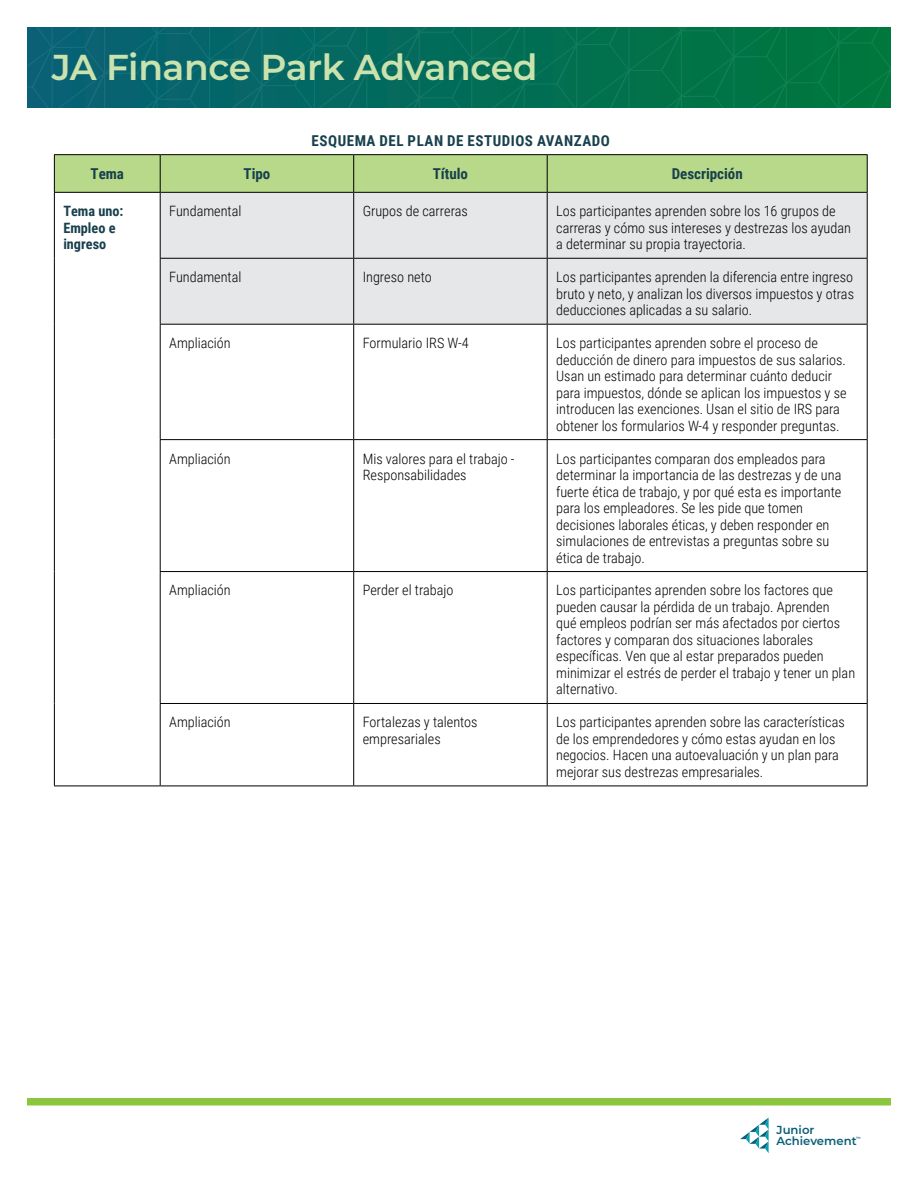
<style>
.page{position:relative;width:918px;height:1188px;background:#fff}
.page>*{position:absolute;margin:0;border:0;box-sizing:border-box;transform-origin:0 0}
.H2_smaller{font:600 36px "Montserrat";letter-spacing:-.01em;color:#cae2ad}
.table_title{font:700 15px "Roboto Condensed";letter-spacing:.035em;color:#18404d}
.table_col_head{font:700 15px "Roboto Condensed";color:#18404d}
.table_body{font:300 14.25px/16.5px "Roboto Condensed";color:#000}
.table_col_head_fl_left{font:700 14.25px/16.5px "Roboto Condensed";color:#18404d}
.t1{font:600 11.7px/11.7px "Montserrat";color:#085f77}
.t2{font:600 4.5px "Montserrat";color:#085f77}
</style>
<div class="page">
<svg style="left:740px;top:1118px;width:29px;height:35px"></svg>
<svg style="left:27px;top:27px;width:864px;height:81px;background:#046d59"></svg>
<div style="left:27px;top:1098px;width:864px;height:8px;background:#8cc63e"></div>
<div style="left:55px;top:155px;width:812px;height:37px;background:#b8d989"></div>
<div style="left:161px;top:193px;width:706px;height:131px;background:#e5e7e8"></div>
<hr style="left:160px;top:258px;width:194px;height:1px;background:#000">
<hr style="left:160px;top:324px;width:194px;height:1px;background:#000">
<hr style="left:160px;top:439px;width:194px;height:1px;background:#000">
<hr style="left:160px;top:571px;width:194px;height:1px;background:#000">
<hr style="left:160px;top:703px;width:194px;height:1px;background:#000">
<hr style="left:54px;top:193px;width:1px;height:65px;background:#000">
<hr style="left:160px;top:193px;width:1px;height:65px;background:#000">
<hr style="left:54px;top:258px;width:1px;height:66px;background:#000">
<hr style="left:160px;top:259px;width:1px;height:65px;background:#000">
<hr style="left:54px;top:324px;width:1px;height:116px;background:#000">
<hr style="left:160px;top:325px;width:1px;height:114px;background:#000">
<hr style="left:54px;top:440px;width:1px;height:132px;background:#000">
<hr style="left:160px;top:440px;width:1px;height:131px;background:#000">
<hr style="left:54px;top:572px;width:1px;height:131px;background:#000">
<hr style="left:160px;top:572px;width:1px;height:131px;background:#000">
<hr style="left:54px;top:703px;width:1px;height:83px;background:#000">
<hr style="left:160px;top:704px;width:1px;height:82px;background:#000">
<hr style="left:353px;top:193px;width:1px;height:65px;background:#000">
<hr style="left:547px;top:193px;width:1px;height:65px;background:#000">
<hr style="left:867px;top:193px;width:1px;height:65px;background:#000">
<hr style="left:354px;top:258px;width:193px;height:1px;background:#000">
<hr style="left:353px;top:259px;width:1px;height:65px;background:#000">
<hr style="left:547px;top:258px;width:321px;height:1px;background:#000">
<hr style="left:547px;top:259px;width:1px;height:65px;background:#000">
<hr style="left:867px;top:259px;width:1px;height:65px;background:#000">
<hr style="left:354px;top:324px;width:193px;height:1px;background:#000">
<hr style="left:353px;top:325px;width:1px;height:114px;background:#000">
<hr style="left:547px;top:324px;width:321px;height:1px;background:#000">
<hr style="left:547px;top:325px;width:1px;height:114px;background:#000">
<hr style="left:867px;top:325px;width:1px;height:114px;background:#000">
<hr style="left:354px;top:439px;width:193px;height:1px;background:#000">
<hr style="left:353px;top:440px;width:1px;height:131px;background:#000">
<hr style="left:547px;top:439px;width:321px;height:1px;background:#000">
<hr style="left:547px;top:440px;width:1px;height:131px;background:#000">
<hr style="left:867px;top:440px;width:1px;height:131px;background:#000">
<hr style="left:354px;top:571px;width:193px;height:1px;background:#000">
<hr style="left:353px;top:572px;width:1px;height:131px;background:#000">
<hr style="left:547px;top:571px;width:321px;height:1px;background:#000">
<hr style="left:547px;top:572px;width:1px;height:131px;background:#000">
<hr style="left:867px;top:572px;width:1px;height:131px;background:#000">
<hr style="left:354px;top:703px;width:193px;height:1px;background:#000">
<hr style="left:353px;top:704px;width:1px;height:82px;background:#000">
<hr style="left:547px;top:703px;width:321px;height:1px;background:#000">
<hr style="left:547px;top:704px;width:1px;height:82px;background:#000">
<hr style="left:867px;top:704px;width:1px;height:82px;background:#000">
<hr style="left:54px;top:192px;width:106px;height:1px;background:#000">
<hr style="left:160px;top:192px;width:194px;height:1px;background:#000">
<hr style="left:354px;top:192px;width:193px;height:1px;background:#000">
<hr style="left:547px;top:192px;width:321px;height:1px;background:#000">
<hr style="left:54px;top:154px;width:106px;height:1px;background:#000">
<hr style="left:160px;top:154px;width:194px;height:1px;background:#000">
<hr style="left:354px;top:154px;width:193px;height:1px;background:#000">
<hr style="left:547px;top:154px;width:321px;height:1px;background:#000">
<hr style="left:54px;top:155px;width:1px;height:37px;background:#000">
<hr style="left:160px;top:155px;width:1px;height:37px;background:#000">
<hr style="left:353px;top:155px;width:1px;height:37px;background:#000">
<hr style="left:547px;top:155px;width:1px;height:37px;background:#000">
<hr style="left:867px;top:155px;width:1px;height:37px;background:#000">
<hr style="left:54px;top:786px;width:106px;height:1px;background:#000">
<hr style="left:160px;top:786px;width:194px;height:1px;background:#000">
<hr style="left:354px;top:786px;width:193px;height:1px;background:#000">
<hr style="left:547px;top:786px;width:321px;height:1px;background:#000">
<h2 class="H2_smaller" style="left:52px;top:42px;width:487px">JA Finance Park Advanced</h2>
<p class="table_title" style="left:312px;top:130px;width:300px">ESQUEMA DEL PLAN DE ESTUDIOS AVANZADO</p>
<p class="table_col_head" style="left:91px;top:163px;width:35px">Tema</p>
<p class="table_col_head" style="left:244px;top:163px;width:28px">Tipo</p>
<p class="table_col_head" style="left:433px;top:163px;width:37px">Título</p>
<p class="table_col_head" style="left:672px;top:163px;width:73px">Descripción</p>
<p class="table_col_head_fl_left" style="left:63px;top:202px;width:62px">Tema uno:<br>Empleo e ingreso</p>
<p class="table_body" style="left:169px;top:202px;width:74px">Fundamental</p>
<p class="table_body" style="left:363px;top:202px;width:107px">Grupos de carreras</p>
<p class="table_body" style="left:556px;top:202px;width:296px">Los participantes aprenden sobre los 16 grupos de carreras y cómo sus intereses y destrezas los ayudan a determinar su propia trayectoria.</p>
<p class="table_body" style="left:169px;top:268px;width:74px">Fundamental</p>
<p class="table_body" style="left:363px;top:268px;width:71px">Ingreso neto</p>
<p class="table_body" style="left:556px;top:268px;width:299px;text-align:justify">Los participantes aprenden la diferencia entre ingreso bruto y neto, y analizan los diversos impuestos y otras deducciones aplicadas a su salario.</p>
<p class="table_body" style="left:169px;top:334px;width:63px">Ampliación</p>
<p class="table_body" style="left:363px;top:334px;width:108px">Formulario IRS W-4</p>
<p class="table_body" style="left:556px;top:334px;width:292px">Los participantes aprenden sobre el proceso de deducción de dinero para impuestos de sus salarios.<br>Usan un estimado para determinar cuánto deducir para impuestos, dónde se aplican los impuestos y se introducen las exenciones. Usan el sitio de IRS para obtener los formularios W-4 y responder preguntas.</p>
<p class="table_body" style="left:169px;top:450px;width:63px">Ampliación</p>
<p class="table_body" style="left:363px;top:450px;width:153px">Mis valores para el trabajo -<br>Responsabilidades</p>
<p class="table_body" style="left:556px;top:450px;width:287px">Los participantes comparan dos empleados para determinar la importancia de las destrezas y de una fuerte ética de trabajo, y por qué esta es importante para los empleadores. Se les pide que tomen decisiones laborales éticas, y deben responder en simulaciones de entrevistas a preguntas sobre su ética de trabajo.</p>
<p class="table_body" style="left:169px;top:582px;width:63px">Ampliación</p>
<p class="table_body" style="left:363px;top:582px;width:92px">Perder el trabajo</p>
<p class="table_body" style="left:556px;top:582px;width:301px">Los participantes aprenden sobre los factores que pueden causar la pérdida de un trabajo. Aprenden<br>qué empleos podrían ser más afectados por ciertos factores y comparan dos situaciones laborales específicas. Ven que al estar preparados pueden minimizar el estrés de perder el trabajo y tener un plan alternativo.</p>
<p class="table_body" style="left:169px;top:714px;width:63px">Ampliación</p>
<p class="table_body" style="left:363px;top:714px;width:116px">Fortalezas y talentos empresariales</p>
<p class="table_body" style="left:556px;top:714px;width:290px">Los participantes aprenden sobre las características de los emprendedores y cómo estas ayudan en los negocios. Hacen una autoevaluación y un plan para mejorar sus destrezas empresariales.</p>
<p class="t1" style="left:777px;top:1123px;width:82px">Junior<br>Achievement</p>
<p class="t2" style="left:856px;top:1135px;width:6px">™</p>
</div>
